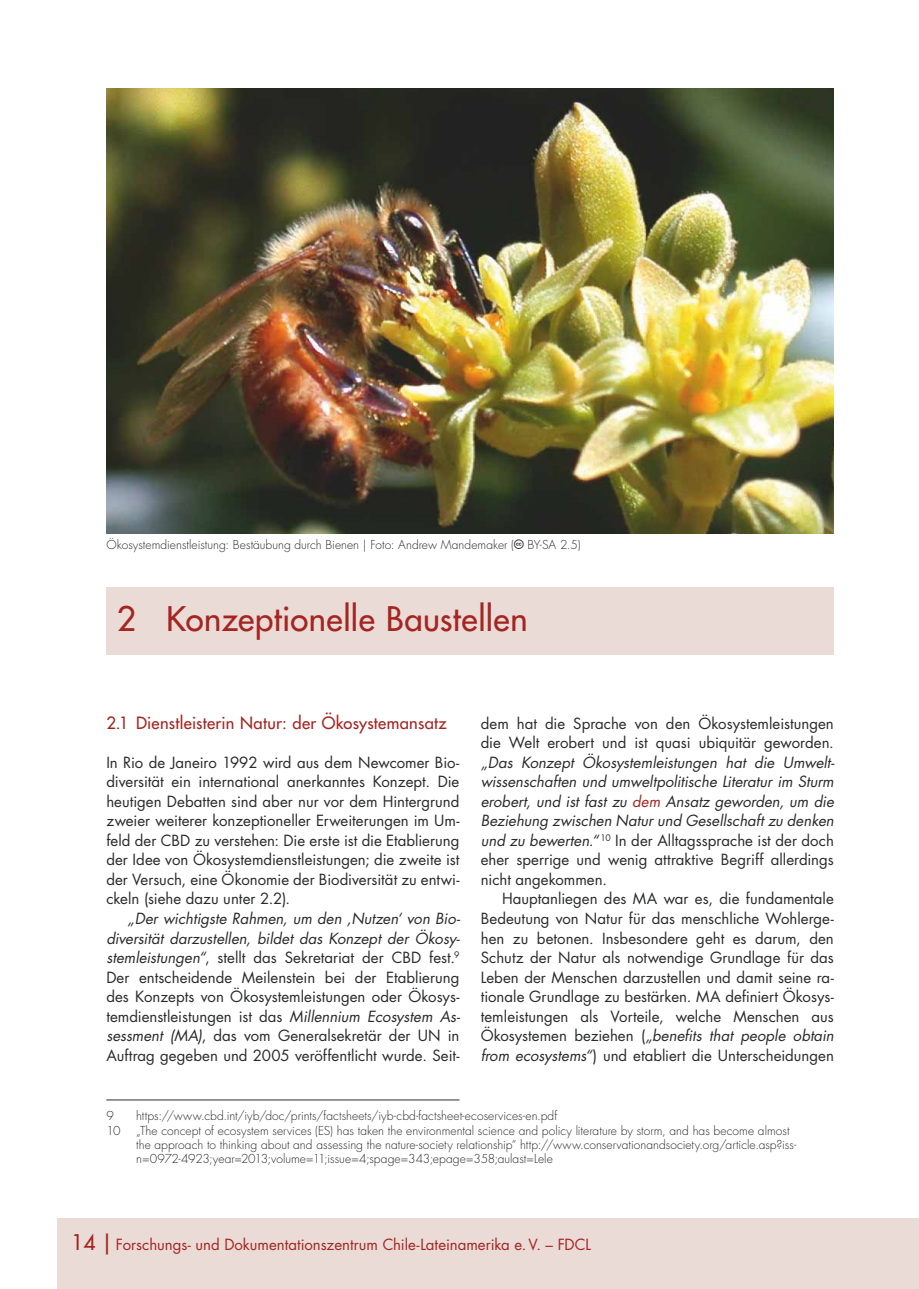
<style>
.page{position:relative;width:919px;height:1289px;background:#fff}
.page>*{position:absolute;margin:0;border:0;box-sizing:border-box;transform-origin:0 0}
.t1{font:500 33px "Futura Com";letter-spacing:.015em;color:#a42521}
.t2{font:500 16.5px "Futura Com";letter-spacing:.02em;color:#a42521}
.t3{font:15px/19.5px "Futura Std";color:#292b2a;text-align:justify}
.t4{font:italic 15px/19.5px "Futura Std";color:#292b2a;text-align:justify}
.t5{font:15px "Futura Std";color:#a42521}
.t6{font:300 12px/14.4px "Futura Std";color:#292b2a}
.s1{font-style:italic}
.s2{color:#a42521}
.s3{font-style:normal}
.s4{font-family:"Futura Com";font-weight:500;font-size:21px}
</style>
<div class="page">
<div style="left:57px;top:1218px;width:861px;height:70px;background:#eadbd6"></div>
<div style="left:106px;top:587px;width:727px;height:67px;background:#eadbd6"></div>
<hr style="left:106px;top:1099px;width:353px;height:1px;background:#292b2a">
<img style="left:106px;top:88px;width:727px;height:445px">
<p class="t6" style="left:106px;top:538px;width:475px">Ökosystemdienstleistung: Bestäubung durch Bienen | Foto: Andrew Mandemaker ( BY-SA 2.5)</p>
<h1 class="t1" style="left:117px;top:602px;width:412px">2 Konzeptionelle Baustellen</h1>
<p class="t2" style="left:106px;top:714px;width:342px">2.1 Dienstleisterin Natur: der Ökosystemansatz</p>
<p class="t3" style="left:106px;top:753px;width:354px">In Rio de Janeiro 1992 wird aus dem Newcomer Bio&shy;diversität ein international anerkanntes Konzept. Die heutigen Debatten sind aber nur vor dem Hintergrund zweier weiterer konzeptioneller Erweiterungen im Um&shy;feld der CBD zu verstehen: Die erste ist die Etablierung der Idee von Ökosystemdienstleistungen; die zweite ist der Versuch, eine Ökonomie der Biodiversität zu entwi&shy;ckeln (siehe dazu unter 2.2).</p>
<p class="t3" style="left:106px;top:909px;width:355px;text-indent:21px"><span class="s1">„Der wichtigste Rahmen, um den ‚Nutzen‘ von Bio&shy;diversität darzustellen, bildet das Konzept der Ökosy&shy;stemleistungen“</span>, stellt das Sekretariat der CBD fest.<sup>9<br></sup>Der entscheidende Meilenstein bei der Etablierung des Konzepts von Ökosystemleistungen oder Ökosys&shy;temdienstleistungen ist das <span class="s1">Millennium Ecosystem As&shy;sessment (MA)</span>, das vom Generalsekretär der UN in Auftrag gegeben und 2005 veröffentlicht wurde. Seit-</p>
<p class="t3" style="left:480px;top:714px;width:354px">dem hat die Sprache von den Ökosystemleistungen die Welt erobert und ist quasi ubiquitär geworden.</p>
<p class="t4" style="left:480px;top:753px;width:355px">„Das Konzept Ökosystemleistungen hat die Umwelt&shy;wissenschaften und umweltpolitische Literatur im Sturm erobert, und ist fast zu <span class="s2">dem</span> Ansatz geworden, um die Beziehung zwischen Natur und Gesellschaft zu denken und zu bewerten.“ <sup>10</sup> <span class="s3">In der Alltagssprache ist der doch eher sperrige und wenig attraktive Begriff allerdings nicht angekommen.</span></p>
<p class="t3" style="left:480px;top:890px;width:354px;text-indent:21px">Hauptanliegen des MA war es, die fundamentale Bedeutung von Natur für das menschliche Wohlerge&shy;hen zu betonen. Insbesondere geht es darum, den Schutz der Natur als notwendige Grundlage für das Leben der Menschen darzustellen und damit seine ra&shy;tionale Grundlage zu bestärken. MA definiert Ökosys&shy;temleistungen als Vorteile, welche Menschen aus Ökosystemen beziehen (<span class="s1">„benefits that people obtain from ecosystems“</span>) und etabliert die Unterscheidungen</p>
<p class="t6" style="left:106px;top:1109px;width:9px">9</p>
<p class="t6" style="left:136px;top:1109px;width:422px">https://www.cbd.int/iyb/doc/prints/factsheets/iyb-cbd-factsheet-ecoservices-en.pdf</p>
<p class="t6" style="left:106px;top:1123px;width:16px">10</p>
<p class="t6" style="left:136px;top:1123px;width:661px">„The concept of ecosystem services (ES) has taken the environmental science and policy literature by storm, and has become almost the approach to thinking about and assessing the nature-society relationship“ http://www.conservationandsociety.org/article.asp?iss&shy;n=0972-4923;year=2013;volume=11;issue=4;spage=343;epage=358;aulast=Lele</p>
<p class="t5" style="left:71px;top:1237px;width:521px"><span class="s4">14 |</span> Forschungs- und Dokumentationszentrum Chile-Lateinamerika e. V. – FDCL</p>
</div>
